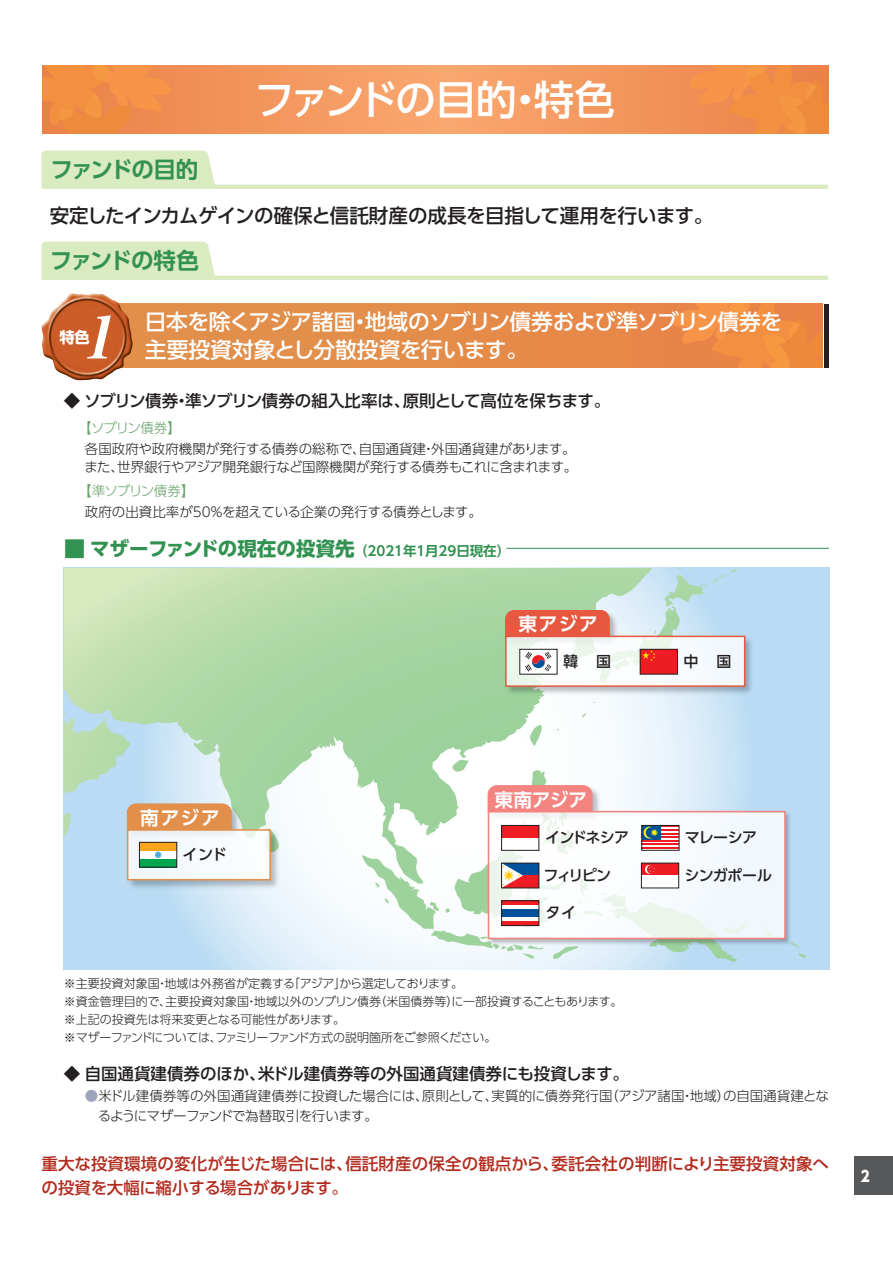
<style>
.page{position:relative;width:893px;height:1263px;background:#fff}
.page>*{position:absolute;margin:0;border:0;box-sizing:border-box;transform-origin:0 0}
.t1{font:italic 58.5px "Midashi Min Pr 5 MA31";color:#fff;scale:1.04 1}
.t2{font:500 40.5px "UD Shin Go Pro";letter-spacing:-.06em;color:#fff}
.t3{font:700 22.5px "UD Shin Go Pro De";letter-spacing:-.07em;color:#329251}
.t4{font:500 21.75px/27.8px "UD Shin Go Pro";letter-spacing:-.02em;color:#fff}
.t5{font:500 19.5px "UD Shin Go Pro";letter-spacing:-.025em;color:#231f20}
.t6{font:700 19.5px "UD Shin Go Pro";color:#329251}
.t7{font:700 18.75px "UD Shin Go Pro De";letter-spacing:.065em;color:#fff}
.t8{font:500 16.5px/24px "UD Shin Go Pro";letter-spacing:.005em;color:#b22b1e}
.t9{font:500 16.5px "UD Shin Go Pro";letter-spacing:-.025em;color:#231f20}
.t10{font:500 16.5px "UD Shin Go Pro";letter-spacing:-.005em;color:#231f20}
.t11{font:700 15.3px "UD Shin Go Pro";color:#fff}
.t12{font:500 15px "UD Shin Go Pro";letter-spacing:-.045em;color:#231f20}
.t13{font:800 15px "UD Shin Go Pro";color:#fff;scale:.9 1}
.t14{font:300 13.5px/18px "UD Shin Go Pro";letter-spacing:-.005em;color:#231f20}
.t15{font:300 13.5px "UD Shin Go Pro";letter-spacing:-.085em;color:#69a16b}
.t16{font:300 12px/18px "UD Shin Go Pro";letter-spacing:-.02em;color:#231f20}
.s1{font-size:21.75px}
.s2{font-family:"UD Shin Go Pro De";font-size:13.5px}
.s3{color:#9ca4bb}
</style>
<div class="page">
<div style="left:855px;top:1157px;width:38px;height:38px;background:#57585a"></div>
<div style="left:42px;top:66px;width:787px;height:68px;background:linear-gradient(to bottom,#f49b62,#f49b62)"></div>
<svg style="left:687px;top:66px;width:142px;height:68px;background:#f18e46"></svg>
<svg style="left:42px;top:66px;width:131px;height:68px;background:#f08d45"></svg>
<svg style="left:41px;top:151px;width:787px;height:38px"></svg>
<svg style="left:41px;top:242px;width:787px;height:38px"></svg>
<div style="left:79px;top:304px;width:744px;height:64px;background:#e38d4a"></div>
<hr style="left:824px;top:304px;width:4px;height:64px;background:#231f20">
<svg style="left:672px;top:304px;width:151px;height:64px"></svg>
<img style="left:41px;top:293px;width:92px;height:88px">
<hr style="left:506px;top:548px;width:323px;height:1px;background:#329251">
<svg style="left:64px;top:568px;width:765px;height:401px"></svg>
<svg style="left:789px;top:942px;width:17px;height:17px"></svg>
<svg style="left:581px;top:714px;width:5px;height:4px"></svg>
<svg style="left:529px;top:725px;width:13px;height:22px"></svg>
<svg style="left:64px;top:568px;width:280px;height:271px;background:#bedebd"></svg>
<img style="left:749px;top:810px;width:44px;height:136px">
<div style="left:488px;top:812px;width:297px;height:126px;background:#f1f7fc"></div>
<img style="left:125px;top:801px;width:117px;height:26px">
<svg style="left:126px;top:803px;width:106px;height:24px;background:#df9252"></svg>
<img style="left:125px;top:827px;width:157px;height:64px">
<div style="left:128px;top:830px;width:142px;height:50px;background:#f7fbfd"></div>
<div style="left:127px;top:829px;width:144px;height:51px;border:2px solid #e18f4b"></div>
<div style="left:139px;top:859px;width:38px;height:8px;background:#00a54f"></div>
<div style="left:139px;top:851px;width:38px;height:8px;background:#fff"></div>
<div style="left:139px;top:842px;width:38px;height:9px;background:#f9a51b"></div>
<svg style="left:155px;top:852px;width:6px;height:6px"></svg>
<div style="left:139px;top:842px;width:38px;height:25px;border:1px solid #231f20"></div>
<img style="left:503px;top:634px;width:253px;height:63px">
<div style="left:505px;top:636px;width:240px;height:51px;border:2px solid #e6583f"></div>
<svg style="left:362px;top:760px;width:387px;height:202px"></svg>
<div style="left:642px;top:825px;width:37px;height:25px;border:1px solid #231f20"></div>
<svg style="left:504px;top:568px;width:235px;height:116px"></svg>
<h2 class="t2" style="left:254px;top:67px;width:362px">ファンドの目的・特色</h2>
<h3 class="t3" style="left:50px;top:151px;width:149px">ファンドの目的</h3>
<h3 class="t5" style="left:50px;top:200px;width:665px">安定したインカムゲインの確保と信託財産の成長を目指して運用を行います。</h3>
<h3 class="t3" style="left:50px;top:242px;width:151px">ファンドの特色</h3>
<h1 class="t1" style="left:82px;top:291px;width:49px">1</h1>
<h3 class="t4" style="left:145px;top:307px;width:639px">日本を除くアジア諸国・地域のソブリン債券および準ソブリン債券を主要投資対象とし分散投資を行います。</h3>
<p class="t9" style="left:64px;top:387px;width:548px">◆ ソブリン債券・準ソブリン債券の組入比率は、原則として高位を保ちます。</p>
<p class="t15" style="left:78px;top:417px;width:104px">【ソブリン債券】</p>
<p class="t14" style="left:84px;top:439px;width:494px">各国政府や政府機関が発行する債券の総称で、自国通貨建・外国通貨建があります。また、世界銀行やアジア開発銀行など国際機関が発行する債券もこれに含まれます。</p>
<p class="t15" style="left:78px;top:480px;width:118px">【準ソブリン債券】</p>
<p class="t14" style="left:85px;top:502px;width:398px">政府の出資比率が50％を超えている企業の発行する債券とします。</p>
<h3 class="t6" style="left:64px;top:532px;width:448px"><span class="s1">■</span> マザーファンドの現在の投資先<span class="s2">（2021年１月29日現在）</span></h3>
<p class="t11" style="left:59px;top:324px;width:32px">特色</p>
<h3 class="t7" style="left:518px;top:609px;width:81px">東アジア</h3>
<p class="t12" style="left:563px;top:650px;width:49px">韓　国</p>
<p class="t12" style="left:684px;top:649px;width:49px">中　国</p>
<h3 class="t7" style="left:140px;top:803px;width:81px">南アジア</h3>
<p class="t12" style="left:182px;top:842px;width:46px">インド</p>
<h3 class="t7" style="left:495px;top:784px;width:94px">東南アジア</h3>
<p class="t12" style="left:545px;top:825px;width:85px">インドネシア</p>
<p class="t12" style="left:685px;top:825px;width:74px">マレーシア</p>
<p class="t12" style="left:544px;top:863px;width:69px">フィリピン</p>
<p class="t12" style="left:545px;top:900px;width:32px">タイ</p>
<p class="t12" style="left:685px;top:863px;width:89px">シンガポール</p>
<p class="t16" style="left:64px;top:974px;width:560px">※主要投資対象国・地域は外務省が定義する「アジア」から選定しております。<br>※資金管理目的で、主要投資対象国・地域以外のソブリン債券（米国債券等）に一部投資することもあります。※上記の投資先は将来変更となる可能性があります。<br>※マザーファンドについては、ファミリーファンド方式の説明箇所をご参照ください。</p>
<p class="t10" style="left:64px;top:1061px;width:567px">◆ 自国通貨建債券のほか、米ドル建債券等の外国通貨建債券にも投資します。</p>
<p class="t14" style="left:98px;top:1085px;width:733px;line-height:20.2px;text-indent:-13px"><span class="s3">●</span>米ドル建債券等の外国通貨建債券に投資した場合には、原則として、実質的に債券発行国（アジア諸国・地域）の自国通貨建となるようにマザーファンドで為替取引を行います。</p>
<p class="t8" style="left:41px;top:1151px;width:789px">重大な投資環境の変化が生じた場合には、信託財産の保全の観点から、委託会社の判断により主要投資対象への投資を大幅に縮小する場合があります。</p>
<p class="t13" style="left:861px;top:1163px;width:11px">2</p>
</div>
